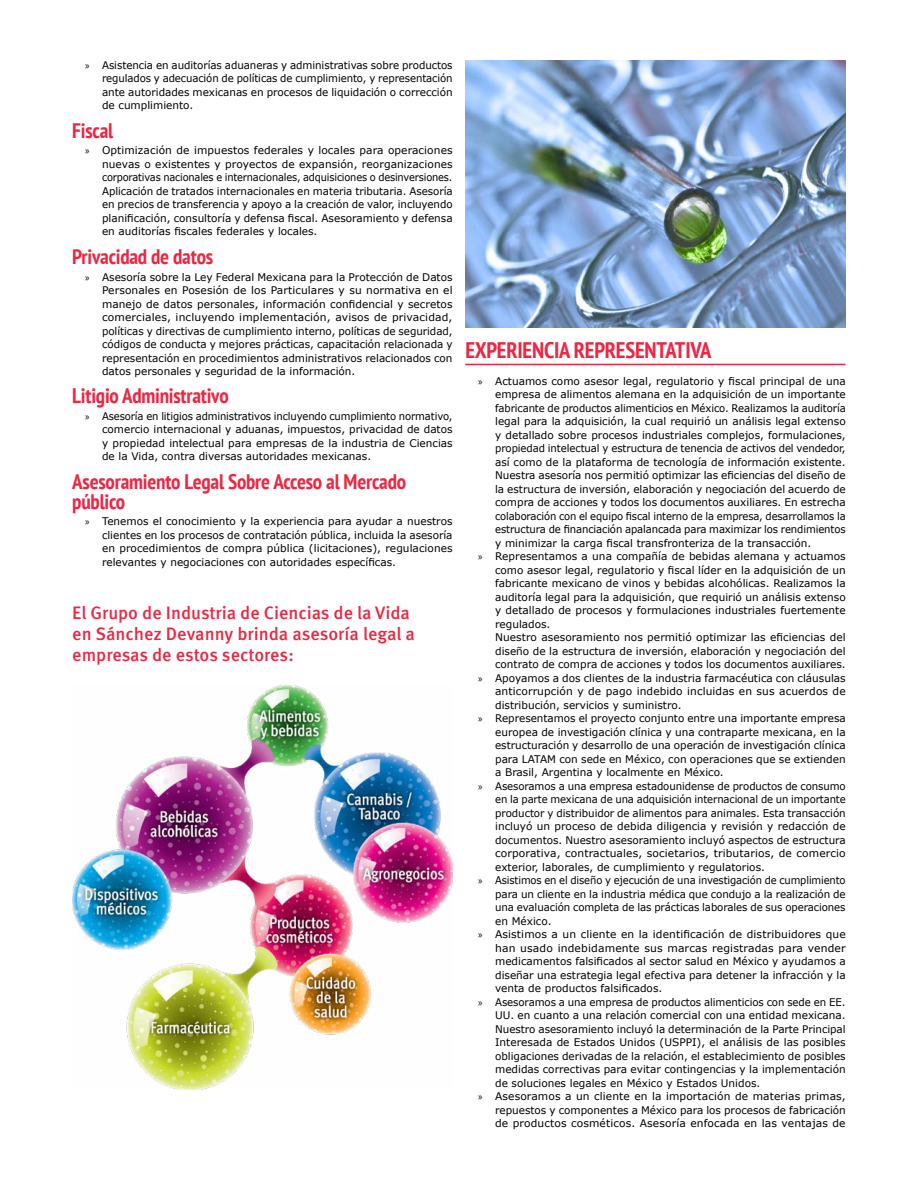
<style>
.page{position:relative;width:918px;height:1188px;background:#fff}
.page>*{position:absolute;margin:0;border:0;box-sizing:border-box;transform-origin:0 0}
.t1{font:700 condensed 22.5px "PT Sans";letter-spacing:-.01em;color:#eb2844}
.t2{font:700 condensed 21px/19.5px "PT Sans";letter-spacing:-.01em;color:#eb2844}
.t3{font:500 18px/21px "Meta Pro";color:#eb2844}
.t4{font:10.5px/13.5px "Verdana";color:#000;text-align:justify}
.t5{font:10.5px/13.5px "Verdana";color:#000;text-align:justify;scale:.96 1}
.t6{font:10.5px "Verdana";color:#000;scale:.95 1}
.s1{font-family:"Myriad Pro"}
</style>
<div class="page">
<hr style="left:465px;top:364px;width:381px;height:1px;background:#eb2844">
<img style="left:465px;top:61px;width:381px;height:267px">
<img style="left:72px;top:685px;width:381px;height:404px">
<p class="t4" style="left:102px;top:58px;width:352px;text-indent:-17px"><span class="s1">»</span> Asistencia en auditorías aduaneras y administrativas sobre productos regulados y adecuación de políticas de cumplimiento, y representación ante autoridades mexicanas en procesos de liquidación o corrección de cumplimiento.</p>
<h2 class="t2" style="left:72px;top:120px;width:42px">Fiscal</h2>
<p class="t4" style="left:102px;top:144px;width:352px;text-indent:-17px"><span class="s1">»</span> Optimización de impuestos federales y locales para operaciones nuevas o existentes y proyectos de expansión, reorganizaciones corporativas nacionales e internacionales, adquisiciones o desinversiones.<br>Aplicación de tratados internacionales en materia tributaria. Asesoría en precios de transferencia y apoyo a la creación de valor, incluyendo planificación, consultoría y defensa fiscal. Asesoramiento y defensa en auditorías fiscales federales y locales.</p>
<h2 class="t2" style="left:72px;top:247px;width:142px">Privacidad de datos</h2>
<p class="t4" style="left:102px;top:271px;width:352px;text-indent:-17px"><span class="s1">»</span> Asesoría sobre la Ley Federal Mexicana para la Protección de Datos Personales en Posesión de los Particulares y su normativa en el manejo de datos personales, información confidencial y secretos comerciales, incluyendo implementación, avisos de privacidad, políticas y directivas de cumplimiento interno, políticas de seguridad, códigos de conducta y mejores prácticas, capacitación relacionada y representación en procedimientos administrativos relacionados con datos personales y seguridad de la información.</p>
<h2 class="t2" style="left:72px;top:386px;width:158px">Litigio Administrativo</h2>
<p class="t5" style="left:102px;top:410px;width:367px;text-indent:-17px"><span class="s1">»</span> Asesoría en litigios administrativos incluyendo cumplimiento normativo, comercio internacional y aduanas, impuestos, privacidad de datos y propiedad intelectual para empresas de la industria de Ciencias de la Vida, contra diversas autoridades mexicanas.</p>
<h2 class="t2" style="left:72px;top:472px;width:335px">Asesoramiento Legal Sobre Acceso al Mercado público</h2>
<p class="t4" style="left:102px;top:515px;width:352px;text-indent:-17px"><span class="s1">»</span> Tenemos el conocimiento y la experiencia para ayudar a nuestros clientes en los procesos de contratación pública, incluida la asesoría en procedimientos de compra pública (licitaciones), regulaciones relevantes y negociaciones con autoridades específicas.</p>
<h3 class="t3" style="left:72px;top:601px;width:344px">El Grupo de Industria de Ciencias de la Vida en Sánchez Devanny brinda asesoría legal a empresas de estos sectores:</h3>
<h1 class="t1" style="left:465px;top:335px;width:248px">EXPERIENCIA REPRESENTATIVA</h1>
<p class="t4" style="left:478px;top:374px;width:369px"><span class="s1">»</span> Actuamos como asesor legal, regulatorio y fiscal principal de una</p>
<p class="t4" style="left:495px;top:388px;width:352px">empresa de alimentos alemana en la adquisición de un importante</p>
<p class="t5" style="left:495px;top:401px;width:367px">fabricante de productos alimenticios en México. Realizamos la auditoría</p>
<p class="t4" style="left:495px;top:415px;width:352px">legal para la adquisición, la cual requirió un análisis legal extenso</p>
<p class="t4" style="left:495px;top:428px;width:352px">y detallado sobre procesos industriales complejos, formulaciones,</p>
<p class="t4" style="left:495px;top:442px;width:352px">propiedad intelectual y estructura de tenencia de activos del vendedor,</p>
<p class="t4" style="left:495px;top:455px;width:352px">así como de la plataforma de tecnología de información existente.</p>
<p class="t4" style="left:495px;top:469px;width:352px">Nuestra asesoría nos permitió optimizar las eficiencias del diseño de</p>
<p class="t4" style="left:495px;top:482px;width:352px">la estructura de inversión, elaboración y negociación del acuerdo de</p>
<p class="t4" style="left:495px;top:496px;width:352px">compra de acciones y todos los documentos auxiliares. En estrecha</p>
<p class="t6" style="left:495px;top:509px;width:371px">colaboración con el equipo fiscal interno de la empresa, desarrollamos la</p>
<p class="t5" style="left:495px;top:523px;width:367px">estructura de financiación apalancada para maximizar los rendimientos</p>
<p class="t4" style="left:495px;top:536px;width:318px">y minimizar la carga fiscal transfronteriza de la transacción.</p>
<p class="t4" style="left:478px;top:550px;width:369px"><span class="s1">»</span> Representamos a una compañía de bebidas alemana y actuamos</p>
<p class="t4" style="left:495px;top:563px;width:352px">como asesor legal, regulatorio y fiscal líder en la adquisición de un</p>
<p class="t4" style="left:495px;top:577px;width:352px">fabricante mexicano de vinos y bebidas alcohólicas. Realizamos la</p>
<p class="t4" style="left:495px;top:590px;width:352px">auditoría legal para la adquisición, que requirió un análisis extenso</p>
<p class="t4" style="left:495px;top:604px;width:352px">y detallado de procesos y formulaciones industriales fuertemente</p>
<p class="t4" style="left:495px;top:617px;width:57px">regulados.</p>
<p class="t4" style="left:495px;top:631px;width:352px">Nuestro asesoramiento nos permitió optimizar las eficiencias del</p>
<p class="t4" style="left:495px;top:644px;width:352px">diseño de la estructura de inversión, elaboración y negociación del</p>
<p class="t4" style="left:495px;top:658px;width:352px">contrato de compra de acciones y todos los documentos auxiliares.</p>
<p class="t4" style="left:478px;top:671px;width:369px"><span class="s1">»</span> Apoyamos a dos clientes de la industria farmacéutica con cláusulas</p>
<p class="t4" style="left:495px;top:685px;width:352px">anticorrupción y de pago indebido incluidas en sus acuerdos de</p>
<p class="t4" style="left:495px;top:698px;width:188px">distribución, servicios y suministro.</p>
<p class="t4" style="left:478px;top:712px;width:369px"><span class="s1">»</span> Representamos el proyecto conjunto entre una importante empresa</p>
<p class="t4" style="left:495px;top:725px;width:352px">europea de investigación clínica y una contraparte mexicana, en la</p>
<p class="t4" style="left:495px;top:739px;width:352px">estructuración y desarrollo de una operación de investigación clínica</p>
<p class="t4" style="left:495px;top:752px;width:352px">para LATAM con sede en México, con operaciones que se extienden</p>
<p class="t4" style="left:495px;top:766px;width:230px">a Brasil, Argentina y localmente en México.</p>
<p class="t4" style="left:478px;top:779px;width:369px"><span class="s1">»</span> Asesoramos a una empresa estadounidense de productos de consumo</p>
<p class="t5" style="left:495px;top:793px;width:367px">en la parte mexicana de una adquisición internacional de un importante</p>
<p class="t4" style="left:495px;top:806px;width:352px">productor y distribuidor de alimentos para animales. Esta transacción</p>
<p class="t4" style="left:495px;top:820px;width:352px">incluyó un proceso de debida diligencia y revisión y redacción de</p>
<p class="t4" style="left:495px;top:833px;width:352px">documentos. Nuestro asesoramiento incluyó aspectos de estructura</p>
<p class="t4" style="left:495px;top:847px;width:352px">corporativa, contractuales, societarios, tributarios, de comercio</p>
<p class="t4" style="left:495px;top:860px;width:271px">exterior, laborales, de cumplimiento y regulatorios.</p>
<p class="t6" style="left:478px;top:874px;width:388px"><span class="s1">»</span> Asistimos en el diseño y ejecución de una investigación de cumplimiento</p>
<p class="t4" style="left:495px;top:887px;width:352px">para un cliente en la industria médica que condujo a la realización de</p>
<p class="t4" style="left:495px;top:901px;width:352px">una evaluación completa de las prácticas laborales de sus operaciones</p>
<p class="t4" style="left:495px;top:914px;width:58px">en México.</p>
<p class="t4" style="left:478px;top:928px;width:369px"><span class="s1">»</span> Asistimos a un cliente en la identificación de distribuidores que</p>
<p class="t4" style="left:495px;top:941px;width:352px">han usado indebidamente sus marcas registradas para vender</p>
<p class="t4" style="left:495px;top:955px;width:352px">medicamentos falsificados al sector salud en México y ayudamos a</p>
<p class="t4" style="left:495px;top:968px;width:352px">diseñar una estrategia legal efectiva para detener la infracción y la</p>
<p class="t4" style="left:495px;top:982px;width:169px">venta de productos falsificados.</p>
<p class="t4" style="left:478px;top:995px;width:369px"><span class="s1">»</span> Asesoramos a una empresa de productos alimenticios con sede en EE.</p>
<p class="t4" style="left:495px;top:1009px;width:352px">UU. en cuanto a una relación comercial con una entidad mexicana.</p>
<p class="t4" style="left:495px;top:1022px;width:352px">Nuestro asesoramiento incluyó la determinación de la Parte Principal</p>
<p class="t4" style="left:495px;top:1036px;width:352px">Interesada de Estados Unidos (USPPI), el análisis de las posibles</p>
<p class="t4" style="left:495px;top:1049px;width:352px">obligaciones derivadas de la relación, el establecimiento de posibles</p>
<p class="t4" style="left:495px;top:1063px;width:352px">medidas correctivas para evitar contingencias y la implementación</p>
<p class="t4" style="left:495px;top:1076px;width:267px">de soluciones legales en México y Estados Unidos.</p>
<p class="t4" style="left:478px;top:1090px;width:369px"><span class="s1">»</span> Asesoramos a un cliente en la importación de materias primas,</p>
<p class="t4" style="left:495px;top:1103px;width:352px">repuestos y componentes a México para los procesos de fabricación</p>
<p class="t4" style="left:495px;top:1117px;width:352px">de productos cosméticos. Asesoría enfocada en las ventajas de</p>
</div>
